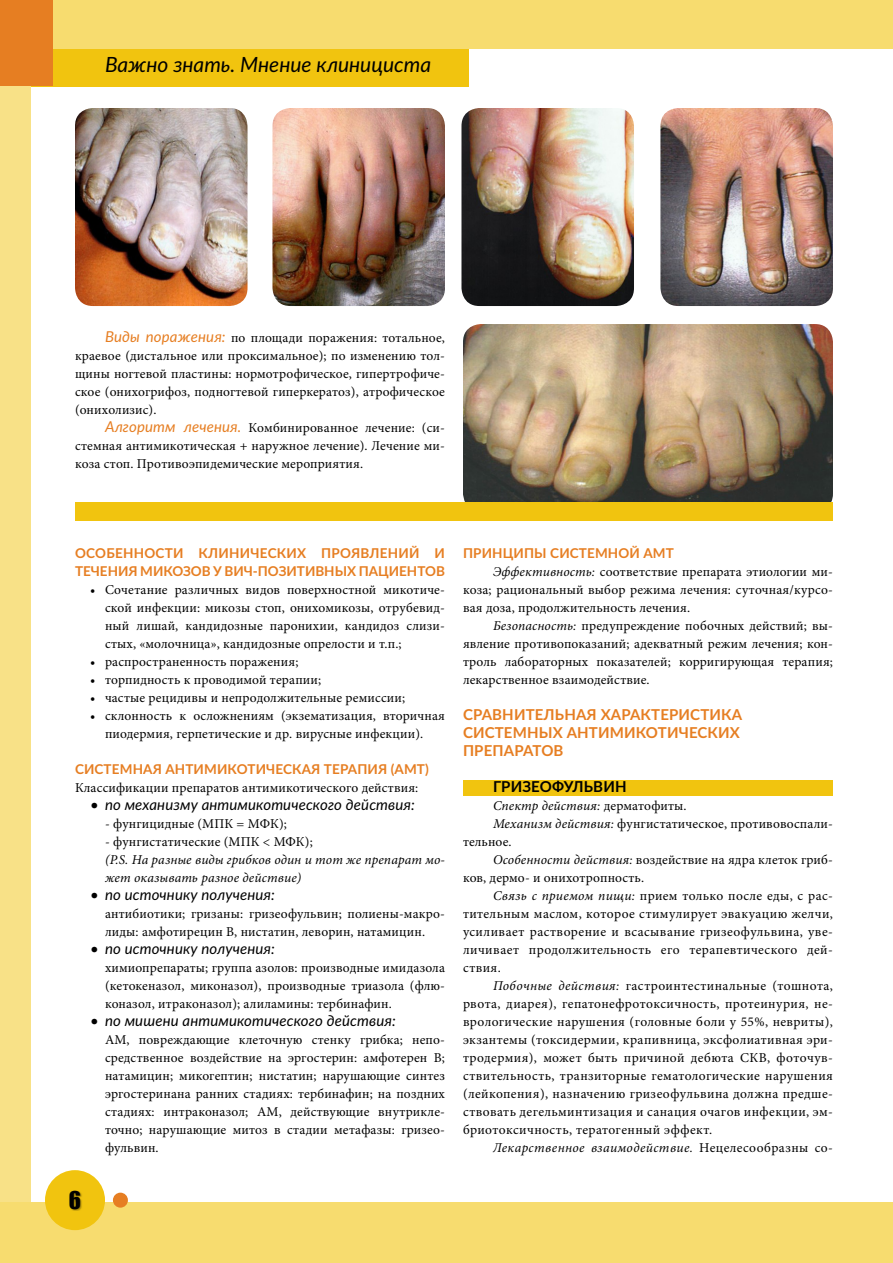
<style>
.page{position:relative;width:893px;height:1263px;background:#fff}
.page>*{position:absolute;margin:0;border:0;box-sizing:border-box;transform-origin:0 0}
.t1{font:22.5px "Impact";color:#000}
.t2{font:italic 21px "Lato";color:#000}
.t3{font:italic 15px "Lato";letter-spacing:.01em;color:#000}
.t4{font:700 15px/18px "Lato";letter-spacing:.01em;color:#e67e22}
.t5{font:700 15px "Lato";letter-spacing:.01em;color:#000}
.t6{font:13.5px/18px "Minion Pro";letter-spacing:.015em;color:#000;text-align:justify}
.t7{font:700 13.5px/18px "Lato";letter-spacing:.01em;color:#e67e22}
.t8{font:italic 13.5px/18px "Minion Pro";letter-spacing:.01em;color:#000}
.t9{font:italic 13.5px "Minion Pro";letter-spacing:.03em;color:#000}
.s1{font-family:"Lato";font-style:italic;font-size:15px;color:#e67e22}
.s2{font-style:italic}
.s3{font-style:normal}
</style>
<div class="page">
<div style="left:0;top:47px;width:469px;height:39px;background:#f1c40f"></div>
<div style="left:0;top:0;width:30px;height:1263px;background:#f8e187"></div>
<div style="left:0;top:1203px;width:893px;height:60px;background:#f7dc6f"></div>
<div style="left:0;top:0;width:893px;height:48px;background:#f7dc6f"></div>
<div style="left:0;top:0;width:52px;height:86px;background:#e67e22"></div>
<div style="left:45px;top:1170px;width:60px;height:60px;background:#f1c40f;border-radius:50%"></div>
<img style="left:70px;top:1191px;width:12px;height:19px">
<div style="left:113px;top:1193px;width:15px;height:15px;background:#e67e22;border-radius:50%"></div>
<img style="left:75px;top:108px;width:173px;height:198px">
<img style="left:463px;top:324px;width:370px;height:178px">
<img style="left:461px;top:108px;width:173px;height:198px">
<img style="left:272px;top:108px;width:173px;height:198px">
<img style="left:660px;top:108px;width:173px;height:198px">
<div style="left:75px;top:502px;width:758px;height:18px;background:#f1c40f"></div>
<div style="left:463px;top:780px;width:370px;height:16px;background:#f1c40f"></div>
<h2 class="t2" style="left:105px;top:49px;width:328px">Важно знать. Мнение клинициста</h2>
<p class="t6" style="left:75px;top:329px;width:371px;text-indent:30px"><span class="s1">Виды поражения:</span> по площади поражения: тотальное, краевое (дистальное или проксимальное); по изменению тол&shy;щины ногтевой пластины: нормотрофическое, гипертрофиче&shy;ское (онихогрифоз, подногтевой гиперкератоз), атрофическое (онихолизис).</p>
<p class="t6" style="left:75px;top:419px;width:371px;text-indent:30px"><span class="s1">Алгоритм лечения.</span> Комбинированное лечение: (си&shy;стемная антимикотическая + наружное лечение). Лечение ми&shy;коза стоп. Противоэпидемические мероприятия.</p>
<p class="t7" style="left:75px;top:543px;width:371px">ОСОБЕННОСТИ КЛИНИЧЕСКИХ ПРОЯВЛЕНИЙ И<br>ТЕЧЕНИЯ МИКОЗОВ У ВИЧ-ПОЗИТИВНЫХ ПАЦИЕНТОВ</p>
<p class="t6" style="left:105px;top:581px;width:341px;text-indent:-15px">• Сочетание различных видов поверхностной микотиче&shy;ской инфекции: микозы стоп, онихомикозы, отрубевид&shy;ный лишай, кандидозные паронихии, кандидоз слизи&shy;стых, «молочница», кандидозные опрелости и т.п.;</p>
<p class="t6" style="left:90px;top:653px;width:210px">• распространенность поражения;</p>
<p class="t6" style="left:90px;top:671px;width:233px">• торпидность к проводимой терапии;</p>
<p class="t6" style="left:90px;top:689px;width:317px">• частые рецидивы и непродолжительные ремиссии;</p>
<p class="t6" style="left:90px;top:707px;width:356px;text-align:center">• склонность к осложнениям (экзематизация, вторичная пиодермия, герпетические и др. вирусные инфекции).</p>
<p class="t7" style="left:75px;top:759px;width:355px">СИСТЕМНАЯ АНТИМИКОТИЧЕСКАЯ ТЕРАПИЯ (АМТ)</p>
<p class="t6" style="left:75px;top:779px;width:345px">Классификации препаратов антимикотического действия:</p>
<p class="t3" style="left:90px;top:794px;width:326px">• по механизму антимикотического действия:</p>
<p class="t6" style="left:105px;top:815px;width:183px">- фунгицидные (МПК = МФК);</p>
<p class="t6" style="left:105px;top:833px;width:209px">- фунгистатические (МПК &lt; МФК);</p>
<p class="t8" style="left:105px;top:851px;width:341px">(P.S. На разные виды грибков один и тот же препарат мо&shy;жет оказывать разное действие)</p>
<p class="t3" style="left:90px;top:884px;width:186px">• по источнику получения:</p>
<p class="t6" style="left:105px;top:905px;width:341px">антибиотики; гризаны: гризеофульвин; полиены-макро&shy;лиды: амфотирецин В, нистатин, леворин, натамицин.</p>
<p class="t3" style="left:90px;top:938px;width:186px">• по источнику получения:</p>
<p class="t6" style="left:105px;top:959px;width:341px">химиопрепараты; группа азолов: производные имидазола (кетокеназол, миконазол), производные триазола (флю&shy;коназол, итраконазол); алиламины: тербинафин.</p>
<p class="t3" style="left:90px;top:1010px;width:307px">• по мишени антимикотического действия:</p>
<p class="t6" style="left:105px;top:1031px;width:341px">АМ, повреждающие клеточную стенку грибка; непо&shy;средственное воздействие на эргостерин: амфотерен В; натамицин; микогептин; нистатин; нарушающие синтез эргостеринана ранних стадиях: тербинафин; на поздних стадиях: интраконазол; АМ, действующие внутрикле&shy;точно; нарушающие митоз в стадии метафазы: гризео&shy;фульвин.</p>
<h1 class="t1" style="left:69px;top:1182px;width:14px">6</h1>
<p class="t7" style="left:463px;top:543px;width:212px">ПРИНЦИПЫ СИСТЕМНОЙ АМТ</p>
<p class="t6" style="left:463px;top:563px;width:371px;text-indent:30px"><span class="s2">Эффективность:</span> соответствие препарата этиологии ми&shy;коза; рациональный выбор режима лечения: суточная/курсо&shy;вая доза, продолжительность лечения.</p>
<p class="t6" style="left:463px;top:617px;width:371px;text-indent:30px"><span class="s2">Безопасность:</span> предупреждение побочных действий; вы&shy;явление противопоказаний; адекватный режим лечения; кон&shy;троль лабораторных показателей; корригирующая терапия; лекарственное взаимодействие.</p>
<p class="t4" style="left:463px;top:705px;width:281px">СРАВНИТЕЛЬНАЯ ХАРАКТЕРИСТИКА<br>СИСТЕМНЫХ АНТИМИКОТИЧЕСКИХ<br>ПРЕПАРАТОВ</p>
<p class="t5" style="left:493px;top:776px;width:135px">ГРИЗЕОФУЛЬВИН</p>
<p class="t8" style="left:493px;top:797px;width:195px">Спектр действия: <span class="s3">дерматофиты.</span></p>
<p class="t6" style="left:493px;top:815px;width:341px"><span class="s2">Механизм действия:</span> фунгистатическое, противовоспали-</p>
<p class="t6" style="left:463px;top:833px;width:50px">тельное.</p>
<p class="t6" style="left:493px;top:851px;width:341px"><span class="s2">Особенности действия:</span> воздействие на ядра клеток гриб-</p>
<p class="t6" style="left:463px;top:869px;width:183px">ков, дермо- и онихотропность.</p>
<p class="t6" style="left:493px;top:887px;width:341px"><span class="s2">Связь с приемом пищи:</span> прием только после еды, с рас-</p>
<p class="t6" style="left:463px;top:905px;width:371px">тительным маслом, которое стимулирует эвакуацию желчи,</p>
<p class="t6" style="left:463px;top:923px;width:371px">усиливает растворение и всасывание гризеофульвина, уве-</p>
<p class="t6" style="left:463px;top:941px;width:371px">личивает продолжительность его терапевтического дей-</p>
<p class="t6" style="left:463px;top:959px;width:39px">ствия.</p>
<p class="t6" style="left:493px;top:977px;width:341px"><span class="s2">Побочные действия:</span> гастроинтестинальные (тошнота,</p>
<p class="t6" style="left:463px;top:995px;width:371px">рвота, диарея), гепатонефротоксичность, протеинурия, не-</p>
<p class="t6" style="left:463px;top:1013px;width:371px">врологические нарушения (головные боли у 55%, невриты),</p>
<p class="t6" style="left:463px;top:1031px;width:371px">экзантемы (токсидермии, крапивница, эксфолиативная эри-</p>
<p class="t6" style="left:463px;top:1049px;width:371px">тродермия), может быть причиной дебюта СКВ, фоточув-</p>
<p class="t6" style="left:463px;top:1067px;width:371px">ствительность, транзиторные гематологические нарушения</p>
<p class="t6" style="left:463px;top:1085px;width:371px">(лейкопения), назначению гризеофульвина должна предше-</p>
<p class="t6" style="left:463px;top:1103px;width:371px">ствовать дегельминтизация и санация очагов инфекции, эм-</p>
<p class="t6" style="left:463px;top:1121px;width:251px">бриотоксичность, тератогенный эффект.</p>
<p class="t9" style="left:493px;top:1138px;width:341px">Лекарственное взаимодействие. <span class="s3">Нецелесообразны со-</span></p>
</div>
